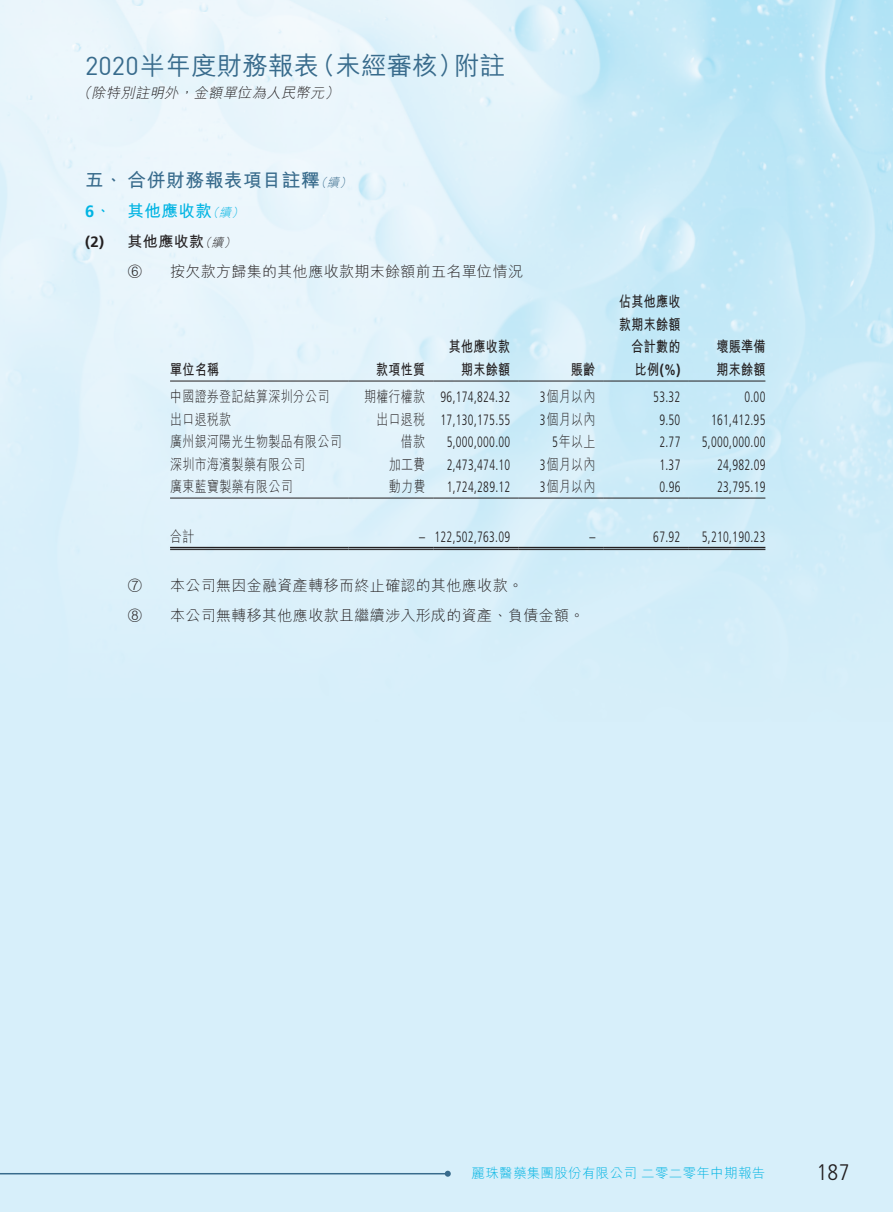
<style>
.page{position:relative;width:893px;height:1212px;background:#fff}
.page>*{position:absolute;margin:0;border:0;box-sizing:border-box;transform-origin:0 0}
.t1{font:500 25.5px "M Hei HK";letter-spacing:.005em;color:#386b8c}
.t2{font:300 condensed 22.5px "Frutiger LT Std";color:#231f20}
.t3{font:700 18.75px "M Hei HK";letter-spacing:.03em;color:#386b8c}
.t4{font:700 16.5px "M Hei HK";letter-spacing:.03em;color:#00b4e3}
.t5{font:300 condensed 15px "Frutiger LT Std";letter-spacing:.025em;color:#231f20;scale:.8 1}
.t6{font:300 15px "M Hei HK";letter-spacing:.025em;color:#231f20;scale:.8 1}
.t7{font:300 15px "M Hei HK";letter-spacing:.025em;color:#231f20}
.t8{font:700 15px/22.5px "M Hei HK";letter-spacing:.03em;color:#231f20;text-align:right;scale:.8 1}
.t9{font:700 15px/30.2px "M Hei HK";letter-spacing:.03em;color:#231f20}
.t10{font:italic 300 14.25px "M Hei HK";color:#231f20}
.t11{font:300 13.5px "M Hei HK";letter-spacing:.025em;color:#00b4e3}
.s1{font-family:"DIN";font-weight:400}
.s2{font-weight:300;font-style:italic;font-size:12px}
.s3{font-family:"Frutiger LT Std"}
.s4{font-weight:300}
.s5{font-family:"M Hei HK";font-stretch:normal}
.s6{font-family:"Frutiger LT Std";font-stretch:condensed}
</style>
<div class="page">
<hr style="left:0;top:1173px;width:448px;height:1px;background:#386b8c">
<svg style="left:445px;top:1171px;width:6px;height:6px"></svg>
<hr style="left:170px;top:381px;width:179px;height:1px;background:#231f20">
<hr style="left:349px;top:381px;width:85px;height:1px;background:#231f20">
<hr style="left:434px;top:381px;width:85px;height:1px;background:#231f20">
<hr style="left:519px;top:381px;width:85px;height:1px;background:#231f20">
<hr style="left:604px;top:381px;width:85px;height:1px;background:#231f20">
<hr style="left:689px;top:381px;width:76px;height:1px;background:#231f20">
<hr style="left:170px;top:498px;width:179px;height:1px;background:#231f20">
<hr style="left:349px;top:498px;width:85px;height:1px;background:#231f20">
<hr style="left:434px;top:498px;width:85px;height:1px;background:#231f20">
<hr style="left:519px;top:498px;width:85px;height:1px;background:#231f20">
<hr style="left:604px;top:498px;width:85px;height:1px;background:#231f20">
<hr style="left:689px;top:498px;width:76px;height:1px;background:#231f20">
<hr style="left:170px;top:547px;width:179px;height:1px;background:#231f20">
<hr style="left:170px;top:549px;width:179px;height:1px;background:#231f20">
<hr style="left:349px;top:547px;width:85px;height:1px;background:#231f20">
<hr style="left:349px;top:549px;width:85px;height:1px;background:#231f20">
<hr style="left:434px;top:547px;width:85px;height:1px;background:#231f20">
<hr style="left:434px;top:549px;width:85px;height:1px;background:#231f20">
<hr style="left:519px;top:547px;width:85px;height:1px;background:#231f20">
<hr style="left:519px;top:549px;width:85px;height:1px;background:#231f20">
<hr style="left:604px;top:547px;width:85px;height:1px;background:#231f20">
<hr style="left:604px;top:549px;width:85px;height:1px;background:#231f20">
<hr style="left:689px;top:547px;width:76px;height:1px;background:#231f20">
<hr style="left:689px;top:549px;width:76px;height:1px;background:#231f20">
<h1 class="t1" style="left:85px;top:47px;width:422px"><span class="s1">2020</span>半年度財務報表（未經審核）附註</h1>
<p class="t10" style="left:77px;top:85px;width:267px">（除特別註明外，金額單位為人民幣元）</p>
<p class="t3" style="left:85px;top:166px;width:270px">五、合併財務報表項目註釋<span class="s2">（續）</span></p>
<p class="t4" style="left:85px;top:199px;width:162px"><span class="s3">6</span>、 其他應收款<span class="s2">（續）</span></p>
<p class="t9" style="left:128px;top:225px;width:112px;text-indent:-43px"><span class="s3">(2)</span> 其他應收款<span class="s2">（續）<br></span><span class="s4">⑥</span></p>
<p class="t7" style="left:170px;top:264px;width:354px">按欠款方歸集的其他應收款期末餘額前五名單位情況</p>
<p class="t8" style="left:170px;top:357px;width:63px">單位名稱</p>
<p class="t8" style="left:376px;top:357px;width:63px">款項性質</p>
<p class="t8" style="left:449px;top:334px;width:78px">其他應收款期末餘額</p>
<p class="t8" style="left:571px;top:357px;width:32px">賬齡</p>
<p class="t8" style="left:619px;top:289px;width:78px">佔其他應收款期末餘額合計數的比例<span class="s3">(%)</span></p>
<p class="t8" style="left:716px;top:334px;width:63px;text-align:left">壞賬準備期末餘額</p>
<p class="t6" style="left:170px;top:389px;width:201px">中國證券登記結算深圳分公司</p>
<p class="t5" style="left:364px;top:388px;width:184px"><span class="s5">期權行權款</span> 96,174,824.32</p>
<p class="t6" style="left:540px;top:389px;width:71px"><span class="s6">3</span>個月以內</p>
<p class="t5" style="left:653px;top:388px;width:35px">53.32</p>
<p class="t5" style="left:744px;top:388px;width:28px">0.00</p>
<p class="t6" style="left:170px;top:411px;width:78px">出口退稅款</p>
<p class="t5" style="left:376px;top:411px;width:169px"><span class="s5">出口退稅</span> 17,130,175.55</p>
<p class="t6" style="left:540px;top:411px;width:71px"><span class="s6">3</span>個月以內</p>
<p class="t5" style="left:659px;top:411px;width:28px">9.50</p>
<p class="t5" style="left:711px;top:411px;width:70px">161,412.95</p>
<p class="t6" style="left:170px;top:434px;width:216px">廣州銀河陽光生物製品有限公司</p>
<p class="t6" style="left:401px;top:434px;width:32px">借款</p>
<p class="t5" style="left:447px;top:433px;width:81px">5,000,000.00</p>
<p class="t6" style="left:552px;top:434px;width:56px"><span class="s6">5</span>年以上</p>
<p class="t5" style="left:659px;top:433px;width:28px">2.77</p>
<p class="t5" style="left:702px;top:433px;width:81px">5,000,000.00</p>
<p class="t6" style="left:170px;top:456px;width:170px">深圳市海濱製藥有限公司</p>
<p class="t6" style="left:389px;top:456px;width:47px">加工費</p>
<p class="t5" style="left:447px;top:456px;width:81px">2,473,474.10</p>
<p class="t6" style="left:540px;top:456px;width:71px"><span class="s6">3</span>個月以內</p>
<p class="t5" style="left:659px;top:456px;width:28px">1.37</p>
<p class="t5" style="left:717px;top:456px;width:62px">24,982.09</p>
<p class="t6" style="left:170px;top:479px;width:155px">廣東藍寶製藥有限公司</p>
<p class="t6" style="left:389px;top:479px;width:47px">動力費</p>
<p class="t5" style="left:447px;top:478px;width:81px">1,724,289.12</p>
<p class="t6" style="left:540px;top:479px;width:71px"><span class="s6">3</span>個月以內</p>
<p class="t5" style="left:659px;top:478px;width:28px">0.96</p>
<p class="t5" style="left:717px;top:478px;width:62px">23,795.19</p>
<p class="t6" style="left:170px;top:528px;width:32px">合計</p>
<p class="t5" style="left:419px;top:528px;width:115px">– 122,502,763.09</p>
<p class="t5" style="left:589px;top:528px;width:9px">–</p>
<p class="t5" style="left:653px;top:528px;width:35px">67.92</p>
<p class="t5" style="left:702px;top:528px;width:81px">5,210,190.23</p>
<p class="t7" style="left:128px;top:578px;width:16px">⑦</p>
<p class="t7" style="left:170px;top:578px;width:354px">本公司無因金融資產轉移而終止確認的其他應收款。</p>
<p class="t7" style="left:128px;top:608px;width:16px">⑧</p>
<p class="t7" style="left:170px;top:608px;width:416px">本公司無轉移其他應收款且繼續涉入形成的資產、負債金額。</p>
<p class="t11" style="left:471px;top:1166px;width:295px">麗珠醫藥集團股份有限公司二零二零年中期報告</p>
<p class="t2" style="left:816px;top:1159px;width:35px">187</p>
</div>
